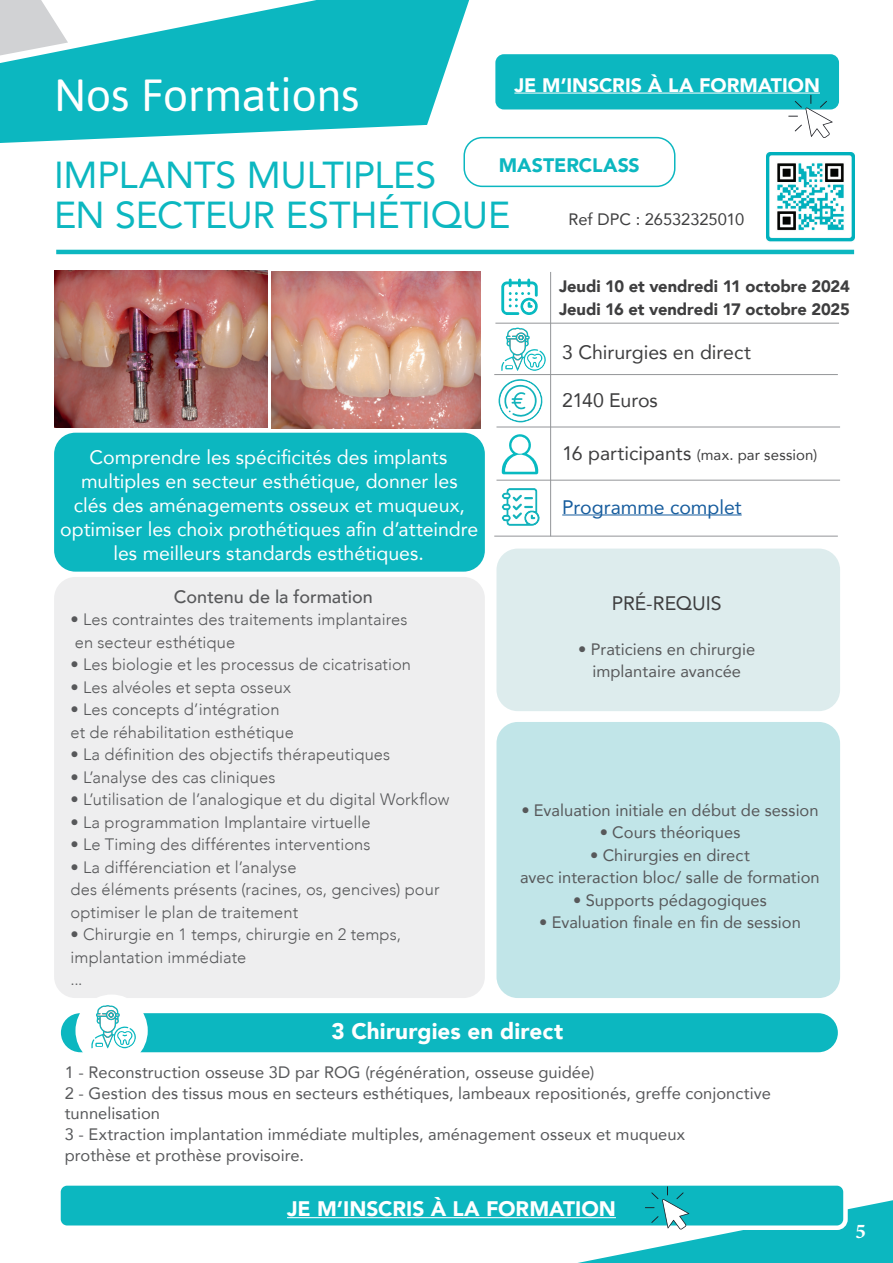
<style>
.page{position:relative;width:893px;height:1263px;background:#fff}
.page>*{position:absolute;margin:0;border:0;box-sizing:border-box;transform-origin:0 0}
.t1{font:45px "Asap";letter-spacing:-.01em;color:#fff}
.t2{font:37.5px/40.5px "Avenir";letter-spacing:-.005em;color:#0cb7c0}
.t3{font:900 22.5px "Avenir";color:#fff}
.t4{font:900 21px "Avenir";color:#fff}
.t5{font:700 21px "Minion Pro";color:#fff}
.t6{font:19.5px/24px "Avenir";color:#fff;text-align:center}
.t7{font:19.5px "Avenir";letter-spacing:-.005em;color:#3e3e3f}
.t8{font:900 19.5px "Avenir";color:#fff}
.t9{font:19.5px "Avenir";color:#175d9e}
.t10{font:900 19.5px "Avenir";color:#0cb7c0}
.t11{font:500 18px "Avenir";color:#57585a}
.t12{font:300 16.5px/22.5px "Avenir";letter-spacing:.005em;color:#57585a}
.t13{font:16.5px/21px "Avenir";letter-spacing:.005em;color:#57585a}
.t14{font:900 16.5px/22.4px "Avenir";letter-spacing:-.005em;color:#3e3e3f}
.t15{font:16.5px "Avenir";letter-spacing:-.005em;color:#3e3e3f}
.t16{font:15px "Avenir";letter-spacing:.01em;color:#3e3e3f}
.s1{font-size:19.5px}
.s2{font-weight:300}
</style>
<div class="page">
<div style="left:61px;top:1013px;width:777px;height:39px;background:#0cb7c0;border-radius:20px"></div>
<div style="left:54px;top:577px;width:431px;height:421px;background:#eeeeef;border-radius:21px"></div>
<div style="left:496px;top:549px;width:344px;height:162px;background:#ddeced;border-radius:21px"></div>
<div style="left:496px;top:722px;width:344px;height:276px;background:#c1e5e8;border-radius:21px"></div>
<svg style="left:0;top:0;width:469px;height:143px;fill:#0cb7c0"></svg>
<div style="left:463px;top:137px;width:212px;height:50px;border:2px solid #0cb7c0;border-radius:18px"></div>
<svg style="left:0;top:0;width:68px;height:55px"></svg>
<hr style="left:562px;top:514px;width:180px;height:1px;background:#175d9e">
<hr style="left:495px;top:323px;width:344px;height:1px;background:#939598">
<hr style="left:494px;top:374px;width:344px;height:1px;background:#939598">
<hr style="left:496px;top:427px;width:344px;height:1px;background:#939598">
<hr style="left:550px;top:272px;width:1px;height:264px;background:#939598">
<hr style="left:496px;top:480px;width:344px;height:1px;background:#939598">
<hr style="left:494px;top:536px;width:344px;height:1px;background:#939598">
<div style="left:54px;top:433px;width:431px;height:139px;background:#0cb7c0;border-radius:21px"></div>
<div style="left:495px;top:54px;width:344px;height:55px;background:#0cb7c0;border-radius:9px"></div>
<hr style="left:514px;top:93px;width:306px;height:1px;background:#fff">
<svg style="left:788px;top:95px;width:47px;height:43px"></svg>
<svg style="left:501px;top:328px;width:45px;height:43px"></svg>
<svg style="left:501px;top:278px;width:37px;height:37px"></svg>
<svg style="left:499px;top:379px;width:44px;height:43px"></svg>
<svg style="left:502px;top:434px;width:36px;height:40px"></svg>
<div style="left:511px;top:437px;width:18px;height:17px;background:#fff;border-radius:50%"></div>
<svg style="left:502px;top:488px;width:38px;height:38px"></svg>
<div style="left:75px;top:994px;width:73px;height:73px;background:#fff;border-radius:50%"></div>
<svg style="left:91px;top:1005px;width:45px;height:43px"></svg>
<hr style="left:56px;top:250px;width:798px;height:4px;background:#0cb7c0">
<img style="left:271px;top:271px;width:209px;height:157px">
<img style="left:54px;top:271px;width:213px;height:157px">
<img style="left:766px;top:153px;width:88px;height:89px">
<div style="left:58px;top:1183px;width:787px;height:45px;background:#0cb7c0;border-radius:9px"></div>
<hr style="left:287px;top:1217px;width:329px;height:1px;background:#fff">
<div style="left:56px;top:1181px;width:792px;height:49px;border:4px solid #fff;border-radius:9px"></div>
<svg style="left:577px;top:1186px;width:316px;height:77px"></svg>
<h1 class="t1" style="left:54px;top:65px;width:307px">Nos Formations</h1>
<p class="t8" style="left:514px;top:68px;width:307px">JE M’INSCRIS À LA FORMATION</p>
<p class="t10" style="left:499px;top:148px;width:143px">MASTERCLASS</p>
<h2 class="t2" style="left:54px;top:153px;width:458px">IMPLANTS MULTIPLES<br>EN SECTEUR ESTHÉTIQUE</h2>
<p class="t15" style="left:569px;top:206px;width:177px">Ref DPC : 26532325010</p>
<p class="t6" style="left:60px;top:445px;width:420px">Comprendre les spécificités des implants multiples en secteur esthétique, donner les<br>clés des aménagements osseux et muqueux, optimiser les choix prothétiques afin d’atteindre les meilleurs standards esthétiques.</p>
<p class="t11" style="left:174px;top:581px;width:200px">Contenu de la formation</p>
<p class="t12" style="left:71px;top:608px;width:339px">• Les contraintes des traitements implantaires en secteur esthétique</p>
<p class="t12" style="left:71px;top:653px;width:342px">• Les biologie et les processus de cicatrisation</p>
<p class="t12" style="left:71px;top:676px;width:222px">• Les alvéoles et septa osseux</p>
<p class="t12" style="left:71px;top:698px;width:225px">• Les concepts d’intégration et de réhabilitation esthétique</p>
<p class="t12" style="left:71px;top:743px;width:321px">• La définition des objectifs thérapeutiques</p>
<p class="t12" style="left:71px;top:766px;width:207px">• L’analyse des cas cliniques</p>
<p class="t12" style="left:71px;top:788px;width:380px">• L’utilisation de l’analogique et du digital Workflow</p>
<p class="t12" style="left:71px;top:811px;width:301px">• La programmation Implantaire virtuelle</p>
<p class="t12" style="left:71px;top:833px;width:302px">• Le Timing des différentes interventions</p>
<p class="t12" style="left:71px;top:856px;width:370px">• La différenciation et l’analyse<br>des éléments présents (racines, os, gencives) pour optimiser le plan de traitement</p>
<p class="t12" style="left:71px;top:923px;width:332px">• Chirurgie en 1 temps, chirurgie en 2 temps, implantation immédiate<br>...</p>
<p class="t14" style="left:559px;top:275px;width:292px">Jeudi 10 et vendredi 11 octobre 2024<br>Jeudi 16 et vendredi 17 octobre 2025</p>
<p class="t7" style="left:562px;top:337px;width:190px">3 Chirurgies en direct</p>
<p class="t7" style="left:562px;top:385px;width:97px">2140 Euros</p>
<p class="t16" style="left:562px;top:443px;width:257px"><span class="s1">16 participants</span> (max. par session)</p>
<p class="t9" style="left:562px;top:491px;width:181px">Programme complet</p>
<p class="t7" style="left:612px;top:587px;width:111px">PRÉ-REQUIS</p>
<p class="t13" style="left:578px;top:637px;width:178px;line-height:22.5px;text-align:center"><span class="s2">•</span> Praticiens en chirurgie implantaire avancée</p>
<p class="t13" style="left:521px;top:799px;width:299px"><span class="s2">•</span> Evaluation initiale en début de session</p>
<p class="t13" style="left:600px;top:821px;width:142px"><span class="s2">•</span> Cours théoriques</p>
<p class="t13" style="left:520px;top:843px;width:301px;line-height:22.5px;text-align:center"><span class="s2">•</span> Chirurgies en direct<br>avec interaction bloc/ salle de formation</p>
<p class="t13" style="left:573px;top:889px;width:195px"><span class="s2">•</span> Supports pédagogiques</p>
<p class="t13" style="left:539px;top:911px;width:263px"><span class="s2">•</span> Evaluation finale en fin de session</p>
<h3 class="t3" style="left:331px;top:1012px;width:233px">3 Chirurgies en direct</h3>
<p class="t13" style="left:65px;top:1061px;width:708px">1 - Reconstruction osseuse 3D par ROG (régénération, osseuse guidée)<br>2 - Gestion des tissus mous en secteurs esthétiques, lambeaux repositionés, greffe conjonctive</p>
<p class="t13" style="left:65px;top:1102px;width:622px">tunnelisation<br>3 - Extraction implantation immédiate multiples, aménagement osseux et muqueux prothèse et prothèse provisoire.</p>
<p class="t4" style="left:287px;top:1191px;width:330px">JE M’INSCRIS À LA FORMATION</p>
<p class="t5" style="left:855px;top:1216px;width:12px">5</p>
</div>
